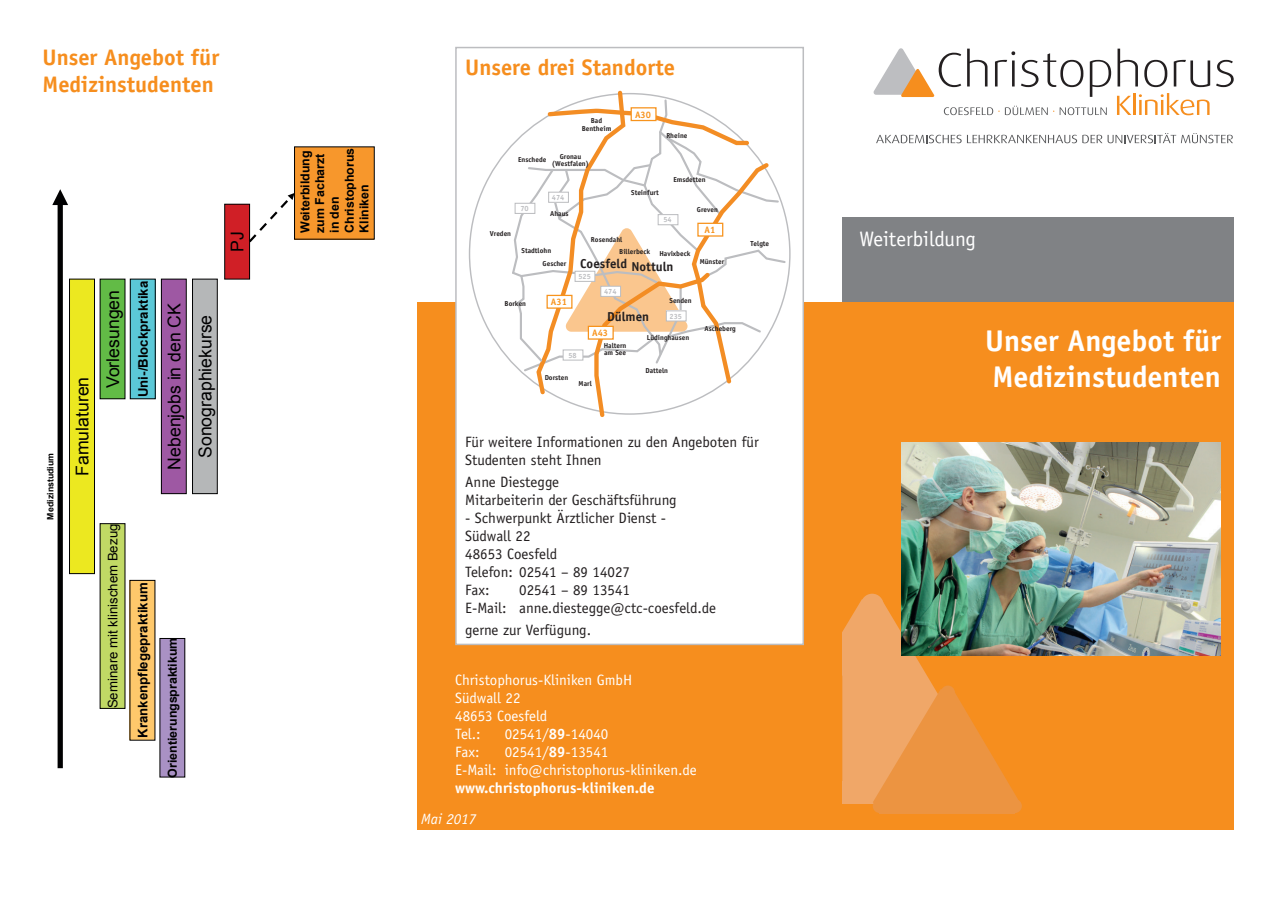
<style>
.page{position:relative;width:1272px;height:902px;background:#fff}
.page>*{position:absolute;margin:0;border:0;box-sizing:border-box;transform-origin:0 0}
.t1{font:700 30px/36px "Officina Sans";color:#fff}
.t2{font:700 22.5px/27px "Officina Sans";color:#f68e1e}
.t3{font:21px "Officina Sans";color:#fff}
.t4{font:17.55px "Arial";color:#000001}
.t5{font:15px/18px "Officina Sans";color:#231f20}
.t6{font:15px/18px "Officina Sans";color:#fff}
.t7{font:700 15px "Officina Sans";color:#fff}
.t8{font:italic 15px "Officina Sans";color:#fff}
.t9{font:700 13.2px "Arial";color:#000001}
.t10{font:13.2px "Arial";letter-spacing:.005em;color:#000001}
.t11{font:700 12.9px "Officina Sans";color:#231f20}
.t12{font:700 12.3px/14.7px "Arial";color:#000001}
.t13{font:700 9.3px "Officina Sans";color:#f7931d}
.t14{font:700 8.7px "Arial";letter-spacing:.005em;color:#000001}
.t15{font:700 7.5px "Officina Sans";color:#bcbdc0}
.t16{font:700 7.2px/7.2px "Officina Sans";color:#231f20;text-align:center}
.s1{font-weight:700}
</style>
<div class="page">
<div style="left:842px;top:217px;width:391px;height:85px;background:#808285"></div>
<div style="left:417px;top:302px;width:816px;height:527px;background:#f68e1e"></div>
<div style="left:456px;top:48px;width:347px;height:596px;background:#fff"></div>
<div style="left:455px;top:47px;width:349px;height:598px;border:2px solid #bcbdc0"></div>
<svg style="left:860px;top:593px;width:23px;height:23px"></svg>
<div style="left:879px;top:799px;width:135px;height:14px;background:#ec9441"></div>
<div style="left:1007px;top:799px;width:14px;height:14px;background:#ec9441;border-radius:50%"></div>
<svg style="left:842px;top:599px;width:177px;height:205px"></svg>
<div style="left:872px;top:799px;width:14px;height:14px;background:#ec9441;border-radius:50%"></div>
<div style="left:940px;top:685px;width:14px;height:14px;background:#ec9441;border-radius:50%"></div>
<svg style="left:873px;top:48px;width:360px;height:67px"></svg>
<svg style="left:876px;top:133px;width:356px;height:10px"></svg>
<div style="left:58px;top:202px;width:5px;height:566px;background:#000001"></div>
<svg style="left:52px;top:189px;width:16px;height:16px"></svg>
<div style="left:161px;top:279px;width:25px;height:214px;background:#9e58a3"></div>
<div style="left:161px;top:279px;width:26px;height:215px;border:1px solid #000001"></div>
<div style="left:225px;top:204px;width:24px;height:75px;background:#d01f26"></div>
<div style="left:224px;top:204px;width:26px;height:75px;border:1px solid #000001"></div>
<div style="left:100px;top:279px;width:25px;height:120px;background:#62bb46"></div>
<div style="left:69px;top:279px;width:25px;height:294px;background:#ece820"></div>
<div style="left:69px;top:279px;width:26px;height:295px;border:1px solid #000001"></div>
<div style="left:130px;top:279px;width:25px;height:120px;background:#5bc8d7"></div>
<div style="left:130px;top:279px;width:26px;height:120px;border:1px solid #000001"></div>
<div style="left:192px;top:279px;width:25px;height:214px;background:#b5b7b8"></div>
<div style="left:192px;top:279px;width:26px;height:215px;border:1px solid #000001"></div>
<div style="left:294px;top:147px;width:80px;height:92px;background:#f7972c"></div>
<div style="left:130px;top:580px;width:25px;height:160px;background:#fec86b"></div>
<div style="left:160px;top:638px;width:25px;height:139px;background:#a991c4"></div>
<div style="left:100px;top:523px;width:25px;height:185px;background:#c1d965"></div>
<svg style="left:246px;top:193px;width:48px;height:52px"></svg>
<img style="left:901px;top:442px;width:319px;height:213px">
<svg style="left:510px;top:90px;width:277px;height:327px"></svg>
<div style="left:698px;top:223px;width:24px;height:13px;background:#fff"></div>
<div style="left:697px;top:223px;width:26px;height:13px;border:1px solid #f7931d"></div>
<div style="left:588px;top:326px;width:25px;height:13px;background:#fff"></div>
<div style="left:587px;top:326px;width:26px;height:13px;border:1px solid #f7931d"></div>
<div style="left:547px;top:295px;width:25px;height:13px;background:#fff"></div>
<div style="left:546px;top:295px;width:26px;height:14px;border:1px solid #f7931d"></div>
<div style="left:631px;top:108px;width:25px;height:12px;background:#fff"></div>
<div style="left:630px;top:107px;width:26px;height:14px;border:1px solid #f7931d"></div>
<div style="left:575px;top:271px;width:20px;height:10px;background:#fff"></div>
<div style="left:574px;top:271px;width:21px;height:11px;border:1px solid #bcbdc0"></div>
<div style="left:666px;top:311px;width:20px;height:10px;background:#fff"></div>
<div style="left:665px;top:310px;width:21px;height:11px;border:1px solid #bcbdc0"></div>
<div style="left:600px;top:286px;width:20px;height:10px;background:#fff"></div>
<div style="left:600px;top:286px;width:21px;height:11px;border:1px solid #bcbdc0"></div>
<div style="left:548px;top:192px;width:20px;height:10px;background:#fff"></div>
<div style="left:548px;top:192px;width:21px;height:11px;border:1px solid #bcbdc0"></div>
<div style="left:563px;top:350px;width:20px;height:10px;background:#fff"></div>
<div style="left:562px;top:349px;width:21px;height:11px;border:1px solid #bcbdc0"></div>
<div style="left:515px;top:203px;width:20px;height:10px;background:#fff"></div>
<div style="left:514px;top:203px;width:21px;height:11px;border:1px solid #bcbdc0"></div>
<div style="left:658px;top:214px;width:20px;height:11px;background:#fff"></div>
<div style="left:657px;top:214px;width:21px;height:11px;border:1px solid #bcbdc0"></div>
<h2 class="t2" style="left:43px;top:43px;width:178px">Unser Angebot für<br>Medizinstudenten</h2>
<p class="t14" style="left:45px;top:519px;width:68px;rotate:-90deg">Medizinstudium</p>
<p class="t4" style="left:71px;top:476px;width:101px;rotate:-90deg">Famulaturen</p>
<p class="t4" style="left:101px;top:388px;width:100px;rotate:-90deg">Vorlesungen</p>
<p class="t9" style="left:134px;top:397px;width:118px;rotate:-90deg">Uni-/Blockpraktika</p>
<p class="t4" style="left:226px;top:252px;width:22px;rotate:-90deg">PJ</p>
<p class="t4" style="left:163px;top:469px;width:168px;rotate:-90deg">Nebenjobs in den CK</p>
<p class="t4" style="left:194px;top:458px;width:145px;rotate:-90deg">Sonographiekurse</p>
<p class="t10" style="left:104px;top:708px;width:186px;rotate:-90deg">Seminare mit klinischem Bezug</p>
<p class="t9" style="left:134px;top:737px;width:157px;rotate:-90deg">Krankenpflegepraktikum</p>
<p class="t12" style="left:165px;top:777px;width:141px;rotate:-90deg">Orientierungspraktikum</p>
<p class="t12" style="left:298px;top:233px;width:86px;rotate:-90deg">Weiterbildung zum Facharzt in den<br>Christophorus<br>Kliniken</p>
<h2 class="t2" style="left:465px;top:53px;width:211px">Unsere drei Standorte</h2>
<p class="t16" style="left:490px;top:230px;width:23px">Vreden</p>
<p class="t16" style="left:581px;top:117px;width:31px">Bad<br>Bentheim</p>
<p class="t16" style="left:518px;top:156px;width:30px">Enschede</p>
<p class="t16" style="left:552px;top:153px;width:39px">Gronau (Westfalen)</p>
<p class="t15" style="left:520px;top:204px;width:10px">70</p>
<p class="t15" style="left:552px;top:193px;width:14px">474</p>
<p class="t16" style="left:550px;top:209px;width:20px">Ahaus</p>
<p class="t16" style="left:591px;top:235px;width:33px">Rosendahl</p>
<p class="t13" style="left:635px;top:109px;width:17px">A30</p>
<p class="t16" style="left:666px;top:132px;width:23px">Rheine</p>
<p class="t16" style="left:631px;top:189px;width:29px">Steinfurt</p>
<p class="t16" style="left:673px;top:176px;width:34px">Emsdetten</p>
<p class="t16" style="left:697px;top:206px;width:23px">Greven</p>
<p class="t15" style="left:663px;top:215px;width:10px">54</p>
<p class="t13" style="left:704px;top:224px;width:12px">A1</p>
<p class="t16" style="left:542px;top:243px;width:25px;line-height:13.4px;text-align:left;text-indent:-21px">Stadtlohn<br>Gescher</p>
<p class="t16" style="left:619px;top:248px;width:33px">Billerbeck</p>
<p class="t16" style="left:659px;top:250px;width:33px">Havixbeck</p>
<p class="t11" style="left:631px;top:258px;width:44px">Nottuln</p>
<p class="t11" style="left:580px;top:255px;width:48px">Coesfeld</p>
<p class="t15" style="left:578px;top:272px;width:14px">525</p>
<p class="t15" style="left:604px;top:287px;width:14px">474</p>
<p class="t16" style="left:699px;top:258px;width:26px">Münster</p>
<p class="t16" style="left:504px;top:300px;width:23px">Borken</p>
<p class="t16" style="left:669px;top:297px;width:24px">Senden</p>
<p class="t16" style="left:646px;top:333px;width:44px">Lüdinghausen</p>
<p class="t16" style="left:645px;top:367px;width:24px">Datteln</p>
<p class="t13" style="left:551px;top:296px;width:17px">A31</p>
<p class="t11" style="left:607px;top:309px;width:43px">Dülmen</p>
<p class="t15" style="left:669px;top:311px;width:14px">235</p>
<p class="t13" style="left:592px;top:327px;width:17px">A43</p>
<p class="t16" style="left:603px;top:342px;width:24px;text-align:left">Haltern am See</p>
<p class="t15" style="left:568px;top:350px;width:10px">58</p>
<p class="t16" style="left:544px;top:374px;width:25px">Dorsten</p>
<p class="t16" style="left:578px;top:379px;width:15px">Marl</p>
<p class="t16" style="left:704px;top:325px;width:33px">Ascheberg</p>
<p class="t16" style="left:750px;top:240px;width:20px">Telgte</p>
<p class="t5" style="left:465px;top:432px;width:295px">Für weitere Informationen zu den Angeboten für<br>Studenten steht Ihnen</p>
<p class="t5" style="left:465px;top:472px;width:213px">Anne Diestegge<br>Mitarbeiterin der Geschäftsführung</p>
<p class="t5" style="left:465px;top:508px;width:202px">- Schwerpunkt Ärztlicher Dienst -<br>Südwall 22<br>48653 Coesfeld<br>Telefon: 02541 – 89 14027<br>Fax:</p>
<p class="t5" style="left:465px;top:580px;width:252px;text-indent:54px">02541 – 89 13541<br>E-Mail: anne.diestegge@ctc-coesfeld.de</p>
<p class="t5" style="left:465px;top:621px;width:127px">gerne zur Verfügung.</p>
<p class="t6" style="left:455px;top:670px;width:178px">Christophorus-Kliniken GmbH<br>Südwall 22<br>48653 Coesfeld<br>Tel.:</p>
<p class="t6" style="left:504px;top:724px;width:105px">02541/<span class="s1">89</span>-14040</p>
<p class="t6" style="left:455px;top:742px;width:243px;text-indent:50px">02541/<span class="s1">89</span>-13541<br>E-Mail: info@christophorus-kliniken.de</p>
<p class="t7" style="left:455px;top:778px;width:201px">www.christophorus-kliniken.de</p>
<p class="t6" style="left:455px;top:742px;width:26px">Fax:</p>
<p class="t8" style="left:421px;top:810px;width:57px">Mai 2017</p>
<h3 class="t3" style="left:859px;top:226px;width:118px">Weiterbildung</h3>
<h1 class="t1" style="left:985px;top:322px;width:237px">Unser Angebot für<br>Medizinstudenten</h1>
</div>
